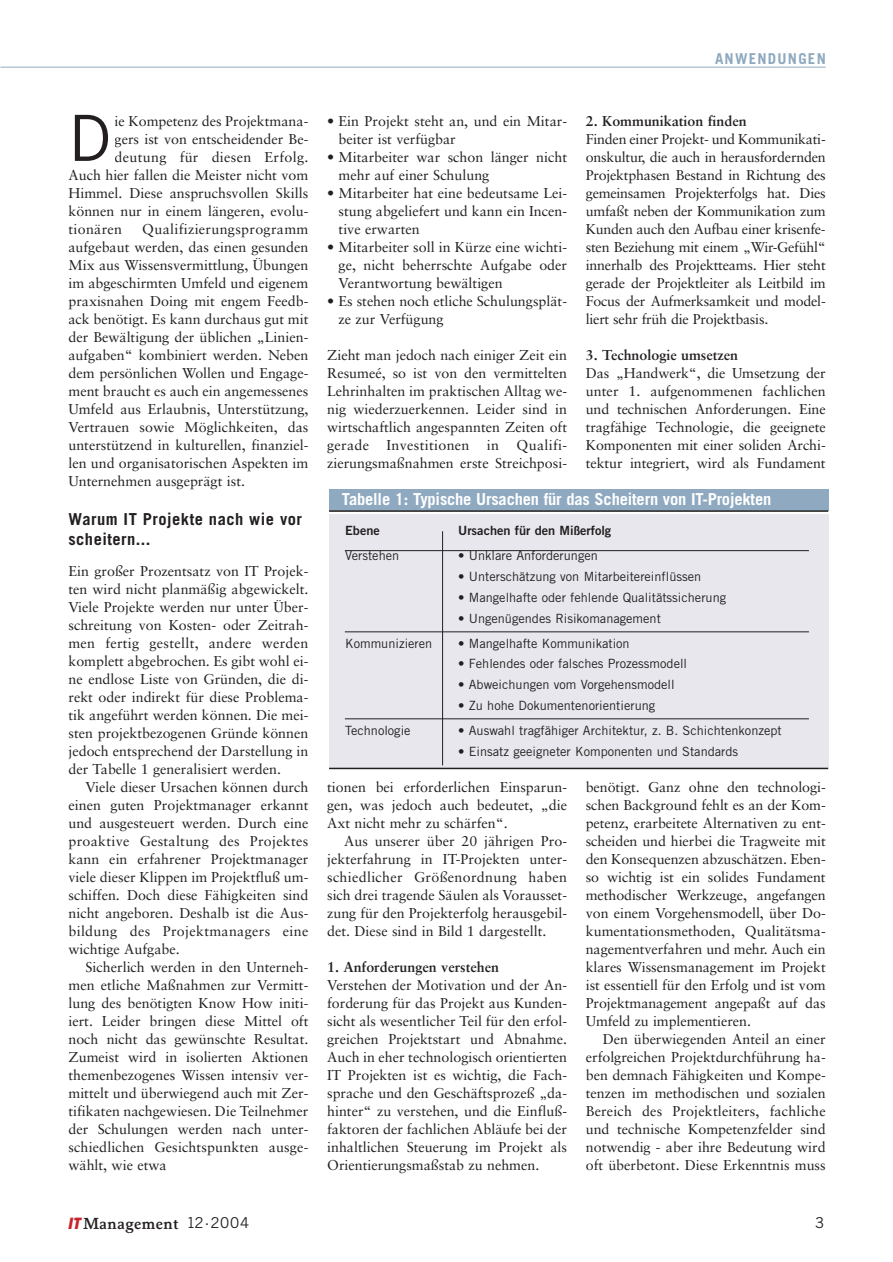
<style>
.page{position:relative;width:893px;height:1262px;background:#fff}
.page>*{position:absolute;margin:0;border:0;box-sizing:border-box;transform-origin:0 0}
.t1{font:63.75px "Trade Gothic";color:#231f20}
.t2{font:700 16.5px "Trade Gothic";letter-spacing:-.01em;color:#fff}
.t3{font:700 16.5px/19.5px "Trade Gothic";letter-spacing:.03em;color:#231f20}
.t4{font:500 16.05px "Seneca BQ";letter-spacing:.045em;color:#231f20}
.t5{font:700 15px "Trade Gothic";letter-spacing:.085em;color:#8ea9c0}
.t6{font:15px "Trade Gothic";color:#231f20}
.t7{font:14.25px/18px "Sabon";color:#231f20;text-align:justify}
.t8{font:700 14.25px "Sabon";color:#231f20}
.t9{font:14.25px "Sabon";letter-spacing:.02em;color:#231f20}
.t10{font:12.75px "Trade Gothic";color:#231f20}
.t11{font:12.75px "Trade Gothic Bold Two";color:#231f20}
.s1{font-family:"Avant Garde";font-weight:700;font-style:italic;font-size:15.3px;color:#c8242b}
.s2{font-family:"Trade Gothic";font-weight:400;font-size:15px}
</style>
<div class="page">
<hr style="left:1px;top:66px;width:824px;height:2px;background:#b7c6d6">
<div style="left:329px;top:489px;width:499px;height:22px;background:#8ea9c0"></div>
<div style="left:329px;top:514px;width:499px;height:254px;background:#e7e7ed"></div>
<hr style="left:329px;top:510px;width:499px;height:2px;background:#231f20">
<hr style="left:329px;top:767px;width:499px;height:2px;background:#231f20">
<hr style="left:345px;top:550px;width:463px;height:1px;background:#231f20">
<hr style="left:345px;top:631px;width:463px;height:1px;background:#231f20">
<hr style="left:345px;top:718px;width:463px;height:1px;background:#231f20">
<hr style="left:442px;top:531px;width:1px;height:234px;background:#231f20">
<p class="t5" style="left:715px;top:54px;width:112px">ANWENDUNGEN</p>
<h1 class="t1" style="left:68px;top:115px;width:44px">D</h1>
<p class="t7" style="left:115px;top:113px;width:195px">ie Kompetenz des Projektmana-</p>
<p class="t7" style="left:115px;top:131px;width:195px">gers ist von entscheidender Be-</p>
<p class="t9" style="left:115px;top:151px;width:195px">deutung für diesen Erfolg.</p>
<p class="t7" style="left:68px;top:167px;width:241px">Auch hier fallen die Meister nicht vom</p>
<p class="t7" style="left:68px;top:185px;width:241px">Himmel. Diese anspruchsvollen Skills</p>
<p class="t7" style="left:68px;top:203px;width:241px">können nur in einem längeren, evolu-</p>
<p class="t9" style="left:68px;top:223px;width:55px">tionären</p>
<p class="t7" style="left:68px;top:221px;width:241px;text-indent:74px">Qualifizierungsprogramm aufgebaut werden, das einen gesunden Mix aus Wissensvermittlung, Übungen im abgeschirmten Umfeld und eigenem praxisnahen Doing mit engem Feedb&shy;ack benötigt. Es kann durchaus gut mit der Bewältigung der üblichen „Linien&shy;aufgaben“ kombiniert werden. Neben dem persönlichen Wollen und Engage&shy;ment braucht es auch ein angemessenes Umfeld aus Erlaubnis, Unterstützung, Vertrauen sowie Möglichkeiten, das unterstützend in kulturellen, finanziel&shy;len und organisatorischen Aspekten im Unternehmen ausgeprägt ist.</p>
<p class="t3" style="left:68px;top:511px;width:235px">Warum IT Projekte nach wie vor scheitern...</p>
<p class="t7" style="left:68px;top:563px;width:241px">Ein großer Prozentsatz von IT Projek&shy;ten wird nicht planmäßig abgewickelt.<br>Viele Projekte werden nur unter Über&shy;schreitung von Kosten- oder Zeitrah&shy;men fertig gestellt, andere werden komplett abgebrochen. Es gibt wohl ei&shy;ne endlose Liste von Gründen, die di&shy;rekt oder indirekt für diese Problema&shy;tik angeführt werden können. Die mei&shy;sten projektbezogenen Gründe können jedoch entsprechend der Darstellung in der Tabelle 1 generalisiert werden.</p>
<p class="t7" style="left:68px;top:779px;width:241px;text-indent:17px">Viele dieser Ursachen können durch einen guten Projektmanager erkannt und ausgesteuert werden. Durch eine proaktive Gestaltung des Projektes kann ein erfahrener Projektmanager viele dieser Klippen im Projektfluß um&shy;schiffen. Doch diese Fähigkeiten sind nicht angeboren. Deshalb ist die Aus&shy;bildung des Projektmanagers eine wichtige Aufgabe.</p>
<p class="t7" style="left:68px;top:959px;width:241px;text-indent:17px">Sicherlich werden in den Unterneh&shy;men etliche Maßnahmen zur Vermitt&shy;lung des benötigten Know How initi&shy;iert. Leider bringen diese Mittel oft noch nicht das gewünschte Resultat.<br>Zumeist wird in isolierten Aktionen themenbezogenes Wissen intensiv ver&shy;mittelt und überwiegend auch mit Zer&shy;tifikaten nachgewiesen. Die Teilnehmer der Schulungen werden nach unter&shy;schiedlichen Gesichtspunkten ausge&shy;wählt, wie etwa</p>
<p class="t7" style="left:338px;top:113px;width:230px;text-indent:-11px">• Ein Projekt steht an, und ein Mitar&shy;beiter ist verfügbar</p>
<p class="t7" style="left:338px;top:149px;width:230px;text-indent:-11px">• Mitarbeiter war schon länger nicht mehr auf einer Schulung</p>
<p class="t7" style="left:338px;top:185px;width:230px;text-indent:-11px">• Mitarbeiter hat eine bedeutsame Lei&shy;stung abgeliefert und kann ein Incen&shy;tive erwarten</p>
<p class="t7" style="left:338px;top:239px;width:230px;text-indent:-11px">• Mitarbeiter soll in Kürze eine wichti&shy;ge, nicht beherrschte Aufgabe oder Verantwortung bewältigen</p>
<p class="t7" style="left:338px;top:293px;width:230px;text-indent:-11px">• Es stehen noch etliche Schulungsplät&shy;ze zur Verfügung</p>
<p class="t7" style="left:327px;top:347px;width:241px">Zieht man jedoch nach einiger Zeit ein Resumeé, so ist von den vermittelten Lehrinhalten im praktischen Alltag we&shy;nig wiederzuerkennen. Leider sind in wirtschaftlich angespannten Zeiten oft gerade Investitionen in Qualifi&shy;zierungsmaßnahmen erste Streichposi-</p>
<p class="t8" style="left:585px;top:115px;width:162px">2. Kommunikation finden</p>
<p class="t7" style="left:585px;top:131px;width:241px">Finden einer Projekt- und Kommunikati&shy;onskultur, die auch in herausfordernden Projektphasen Bestand in Richtung des gemeinsamen Projekterfolgs hat. Dies umfaßt neben der Kommunikation zum Kunden auch den Aufbau einer krisenfe&shy;sten Beziehung mit einem „Wir-Gefühl“ innerhalb des Projektteams. Hier steht gerade der Projektleiter als Leitbild im Focus der Aufmerksamkeit und model&shy;liert sehr früh die Projektbasis.</p>
<p class="t8" style="left:585px;top:349px;width:154px">3. Technologie umsetzen</p>
<p class="t7" style="left:585px;top:365px;width:241px">Das „Handwerk“, die Umsetzung der unter 1. aufgenommenen fachlichen und technischen Anforderungen. Eine tragfähige Technologie, die geeignete Komponenten mit einer soliden Archi&shy;tektur integriert, wird als Fundament</p>
<p class="t2" style="left:342px;top:493px;width:431px">Tabelle 1: Typische Ursachen für das Scheitern von IT-Projekten</p>
<p class="t11" style="left:345px;top:526px;width:36px">Ebene</p>
<p class="t11" style="left:458px;top:526px;width:155px">Ursachen für den Mißerfolg</p>
<p class="t10" style="left:345px;top:551px;width:56px">Verstehen</p>
<p class="t10" style="left:458px;top:551px;width:141px">• Unklare Anforderungen</p>
<p class="t10" style="left:458px;top:572px;width:244px">• Unterschätzung von Mitarbeitereinflüssen</p>
<p class="t10" style="left:458px;top:592px;width:269px">• Mangelhafte oder fehlende Qualitätssicherung</p>
<p class="t10" style="left:458px;top:613px;width:204px">• Ungenügendes Risikomanagement</p>
<p class="t10" style="left:345px;top:638px;width:89px">Kommunizieren</p>
<p class="t10" style="left:458px;top:638px;width:173px">• Mangelhafte Kommunikation</p>
<p class="t10" style="left:458px;top:659px;width:230px">• Fehlendes oder falsches Prozessmodell</p>
<p class="t10" style="left:458px;top:680px;width:218px">• Abweichungen vom Vorgehensmodell</p>
<p class="t10" style="left:458px;top:700px;width:199px">• Zu hohe Dokumentenorientierung</p>
<p class="t10" style="left:345px;top:725px;width:67px">Technologie</p>
<p class="t10" style="left:458px;top:725px;width:325px">• Auswahl tragfähiger Architektur, z. B. Schichtenkonzept</p>
<p class="t10" style="left:458px;top:746px;width:281px">• Einsatz geeigneter Komponenten und Standards</p>
<p class="t7" style="left:327px;top:779px;width:241px">tionen bei erforderlichen Einsparun&shy;gen, was jedoch auch bedeutet, „die Axt nicht mehr zu schärfen“.</p>
<p class="t7" style="left:327px;top:833px;width:241px;text-indent:17px">Aus unserer über 20 jährigen Pro&shy;jekterfahrung in IT-Projekten unter&shy;schiedlicher Größenordnung haben sich drei tragende Säulen als Vorausset&shy;zung für den Projekterfolg herausgebil&shy;det. Diese sind in Bild 1 dargestellt.</p>
<p class="t8" style="left:327px;top:961px;width:173px">1. Anforderungen verstehen</p>
<p class="t7" style="left:327px;top:977px;width:241px">Verstehen der Motivation und der An&shy;forderung für das Projekt aus Kunden&shy;sicht als wesentlicher Teil für den erfol&shy;greichen Projektstart und Abnahme.<br>Auch in eher technologisch orientierten IT Projekten ist es wichtig, die Fach&shy;sprache und den Geschäftsprozeß „da&shy;hinter“ zu verstehen, und die Einfluß&shy;faktoren der fachlichen Abläufe bei der inhaltlichen Steuerung im Projekt als Orientierungsmaßstab zu nehmen.</p>
<p class="t7" style="left:585px;top:779px;width:241px">benötigt. Ganz ohne den technologi&shy;schen Background fehlt es an der Kom&shy;petenz, erarbeitete Alternativen zu ent&shy;scheiden und hierbei die Tragweite mit den Konsequenzen abzuschätzen. Eben&shy;so wichtig ist ein solides Fundament methodischer Werkzeuge, angefangen von einem Vorgehensmodell, über Do&shy;kumentationsmethoden, Qualitätsma&shy;nagementverfahren und mehr. Auch ein klares Wissensmanagement im Projekt ist essentiell für den Erfolg und ist vom Projektmanagement angepaßt auf das Umfeld zu implementieren.</p>
<p class="t7" style="left:585px;top:1031px;width:241px;text-indent:17px">Den überwiegenden Anteil an einer erfolgreichen Projektdurchführung ha&shy;ben demnach Fähigkeiten und Kompe&shy;tenzen im methodischen und sozialen Bereich des Projektleiters, fachliche und technische Kompetenzfelder sind notwendig - aber ihre Bedeutung wird oft überbetont. Diese Erkenntnis muss</p>
<p class="t4" style="left:68px;top:1217px;width:183px"><span class="s1">IT</span> Management <span class="s2">12</span><sup>.</sup><span class="s2">2004</span></p>
<p class="t6" style="left:815px;top:1216px;width:11px">3</p>
</div>
